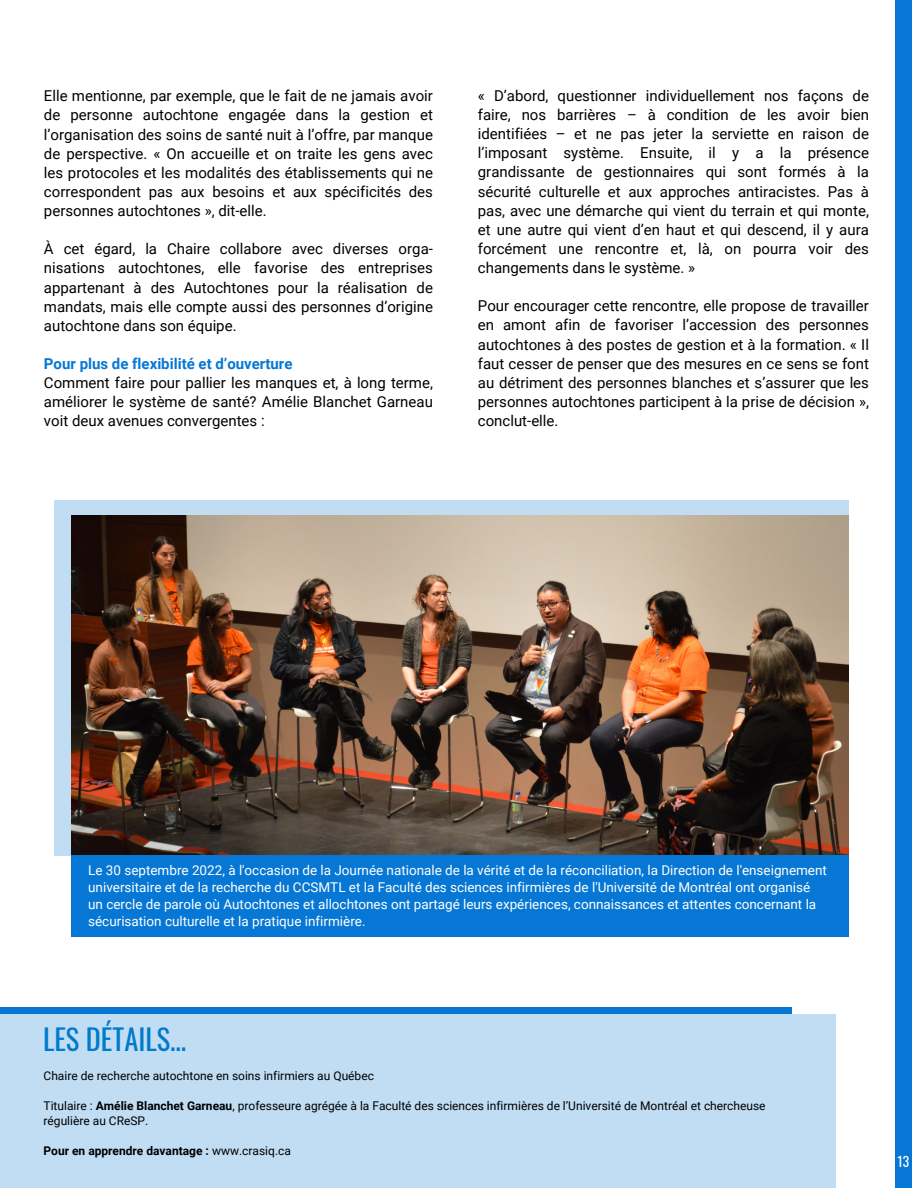
<style>
.page{position:relative;width:918px;height:1188px;background:#fff}
.page>*{position:absolute;margin:0;border:0;box-sizing:border-box;transform-origin:0 0}
.t1{font:28.5px "Oswald";color:#007acc}
.t2{font:15px/19.2px "Roboto";color:#000;text-align:justify}
.t3{font:700 15px "Roboto";color:#0677d5}
.t4{font:13.5px/16.8px "Roboto";color:#fff}
.t5{font:13.5px "Oswald";color:#fff}
.t6{font:12px/15px "Roboto";color:#000}
.t7{font:700 12px "Roboto";color:#000}
.s1{font-weight:700}
.s2{font-weight:400}
</style>
<div class="page">
<div style="left:895px;top:0;width:17px;height:1188px;background:#0677d5"></div>
<div style="left:0;top:1014px;width:836px;height:174px;background:#c0ddf4"></div>
<div style="left:54px;top:500px;width:794px;height:356px;background:#c0ddf4"></div>
<img style="left:71px;top:516px;width:777px;height:340px">
<div style="left:71px;top:856px;width:777px;height:81px;background:#0677d5"></div>
<div style="left:0;top:1007px;width:791px;height:7px;background:#0677d5"></div>
<p class="t2" style="left:44px;top:87px;width:390px">Elle mentionne, par exemple, que le fait de ne jamais avoir de personne autochtone engagée dans la gestion et l’organisation des soins de santé nuit à l’offre, par manque de perspective. « On accueille et on traite les gens avec les protocoles et les modalités des établissements qui ne correspondent pas aux besoins et aux spécificités des personnes autochtones », dit-elle.</p>
<p class="t2" style="left:44px;top:240px;width:390px">À cet égard, la Chaire collabore avec diverses orga&shy;nisations autochtones, elle favorise des entreprises appartenant à des Autochtones pour la réalisation de mandats, mais elle compte aussi des personnes d’origine autochtone dans son équipe.</p>
<p class="t3" style="left:44px;top:355px;width:250px">Pour plus de flexibilité et d’ouverture</p>
<p class="t2" style="left:44px;top:373px;width:390px">Comment faire pour pallier les manques et, à long terme, améliorer le système de santé? Amélie Blanchet Garneau voit deux avenues convergentes :</p>
<p class="t2" style="left:478px;top:86px;width:393px">« D’abord, questionner individuellement nos façons de faire, nos barrières – à condition de les avoir bien identifiées – et ne pas jeter la serviette en raison de l’imposant système. Ensuite, il y a la présence grandissante de gestionnaires qui sont formés à la sécurité culturelle et aux approches antiracistes. Pas à pas, avec une démarche qui vient du terrain et qui monte, et une autre qui vient d’en haut et qui descend, il y aura forcément une rencontre et, là, on pourra voir des changements dans le système. »</p>
<p class="t2" style="left:478px;top:297px;width:393px">Pour encourager cette rencontre, elle propose de travailler en amont afin de favoriser l’accession des personnes autochtones à des postes de gestion et à la formation. « Il faut cesser de penser que des mesures en ce sens se font au détriment des personnes blanches et s’assurer que les personnes autochtones participent à la prise de décision », conclut-elle.</p>
<p class="t4" style="left:88px;top:862px;width:740px">Le 30 septembre 2022, à l'occasion de la Journée nationale de la vérité et de la réconciliation, la Direction de l'enseignement universitaire et de la recherche du CCSMTL et la Faculté des sciences infirmières de l'Université de Montréal ont organisé un cercle de parole où Autochtones et allochtones ont partagé leurs expériences, connaissances et attentes concernant la sécurisation culturelle et la pratique infirmière.</p>
<p class="t1" style="left:43px;top:1017px;width:145px">LES DÉTAILS...</p>
<p class="t6" style="left:44px;top:1068px;width:332px">Chaire de recherche autochtone en soins infirmiers au Québec</p>
<p class="t6" style="left:44px;top:1098px;width:724px">Titulaire : <span class="s1">Amélie Blanchet Garneau</span>, professeure agrégée à la Faculté des sciences infirmières de l’Université de Montréal et chercheuse régulière au CReSP.</p>
<p class="t7" style="left:44px;top:1144px;width:249px">Pour en apprendre davantage : <span class="s2">www.crasiq.ca</span></p>
<p class="t5" style="left:898px;top:1151px;width:13px">13</p>
</div>
